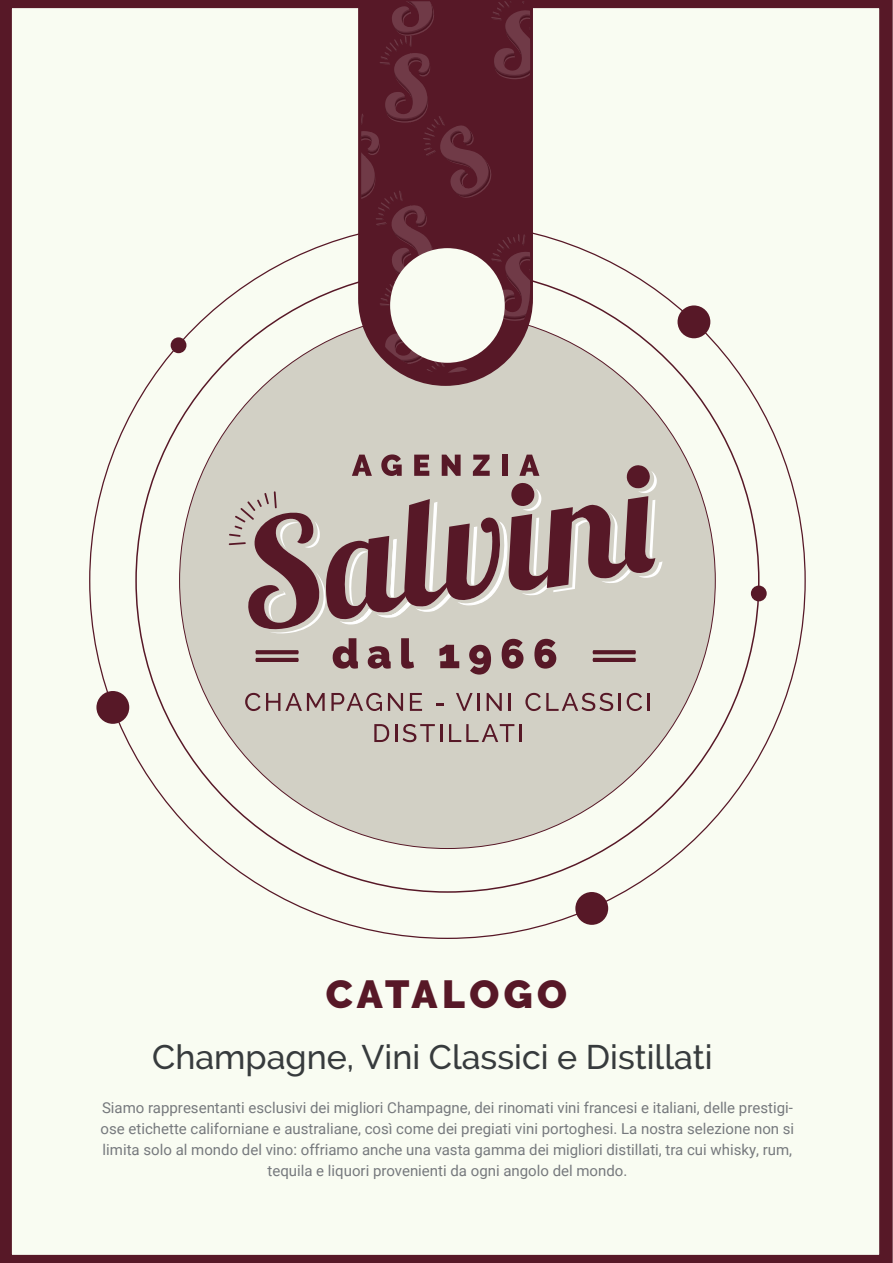
<style>
.page{position:relative;width:893px;height:1263px;background:#f9fcf2}
.page>*{position:absolute;margin:0;border:0;box-sizing:border-box;transform-origin:0 0}
.t1{font:900 39px "Raleway";letter-spacing:.11em;color:#571827}
.t2{font:500 33.9px "Raleway";color:#373b3d}
.t3{font:15px/21px "Roboto";color:#76797d;text-align:center}
</style>
<div class="page">
<div style="left:180px;top:313px;width:535px;height:535px;background:#d2d0c5;border-radius:50%"></div>
<svg style="left:358px;top:1px;width:175px;height:385px;fill:#591b2a"></svg>
<svg style="left:361px;top:1px;width:169px;height:372px;background:#5e2330"></svg>
<div style="left:390px;top:248px;width:115px;height:115px;background:#f9fcf2;border-radius:50%"></div>
<div style="left:96px;top:691px;width:33px;height:33px;background:#571827;border-radius:50%"></div>
<div style="left:751px;top:585px;width:16px;height:16px;background:#571827;border-radius:50%"></div>
<div style="left:171px;top:337px;width:15px;height:16px;background:#571827;border-radius:50%"></div>
<div style="left:575px;top:892px;width:33px;height:33px;background:#571827;border-radius:50%"></div>
<div style="left:677px;top:305px;width:33px;height:33px;background:#571827;border-radius:50%"></div>
<svg style="left:245px;top:693px;width:80px;height:18px"></svg>
<svg style="left:331px;top:693px;width:51px;height:18px"></svg>
<svg style="left:388px;top:693px;width:15px;height:18px"></svg>
<svg style="left:410px;top:693px;width:12px;height:18px"></svg>
<svg style="left:436px;top:703px;width:7px;height:2px"></svg>
<svg style="left:456px;top:693px;width:24px;height:18px"></svg>
<svg style="left:487px;top:693px;width:15px;height:18px"></svg>
<svg style="left:509px;top:693px;width:2px;height:18px"></svg>
<svg style="left:525px;top:693px;width:88px;height:18px"></svg>
<svg style="left:619px;top:693px;width:2px;height:18px"></svg>
<svg style="left:627px;top:693px;width:15px;height:18px"></svg>
<svg style="left:648px;top:693px;width:2px;height:18px"></svg>
<svg style="left:374px;top:724px;width:15px;height:18px"></svg>
<svg style="left:395px;top:724px;width:2px;height:18px"></svg>
<svg style="left:403px;top:724px;width:39px;height:18px"></svg>
<svg style="left:449px;top:724px;width:65px;height:18px"></svg>
<hr style="left:519px;top:724px;width:3px;height:18px;background:#571827">
<svg style="left:229px;top:454px;width:433px;height:220px"></svg>
<h1 class="t1" style="left:326px;top:972px;width:243px">CATALOGO</h1>
<h2 class="t2" style="left:152px;top:1038px;width:562px">Champagne, Vini Classici e Distillati</h2>
<p class="t3" style="left:101px;top:1096px;width:695px">Siamo rappresentanti esclusivi dei migliori Champagne, dei rinomati vini francesi e italiani, delle prestigi&shy;ose etichette californiane e australiane, così come dei pregiati vini portoghesi. La nostra selezione non si limita solo al mondo del vino: offriamo anche una vasta gamma dei migliori distillati, tra cui whisky, rum, tequila e liquori provenienti da ogni angolo del mondo.</p>
</div>
